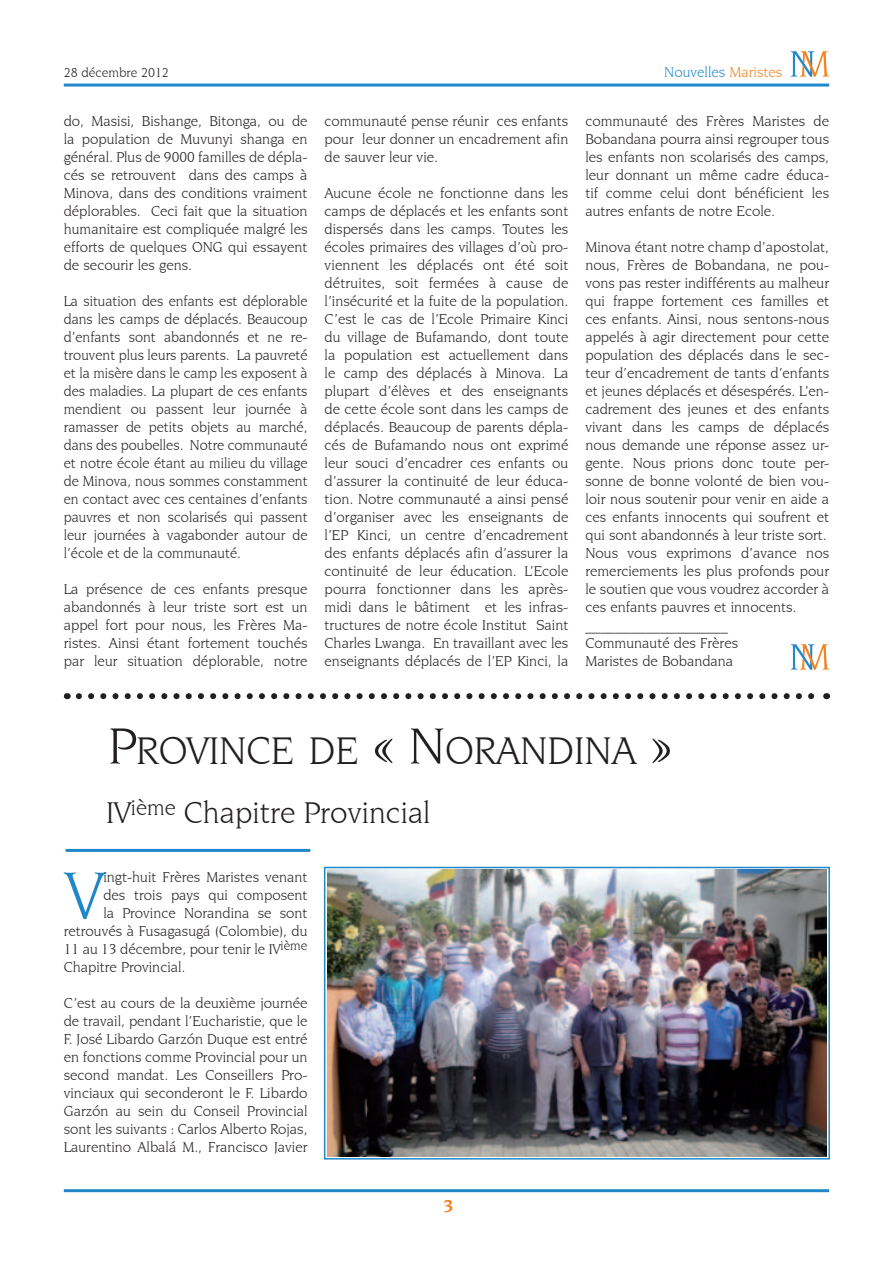
<style>
.page{position:relative;width:893px;height:1263px;background:#fff}
.page>*{position:absolute;margin:0;border:0;box-sizing:border-box;transform-origin:0 0}
.t1{font:70.2px "Novarese IT Cby BT";color:#2088c9}
.t2{font:40.5px "Novarese IT Cby BT";color:#231f20}
.t3{font:31.5px "Novarese IT Cby BT";color:#231f20}
.t4{font:700 18px "Novarese IT Cby BT";color:#f58220}
.t5{font:15px/18px "Novarese IT Cby BT";color:#231f20;text-align:justify}
.t6{font:15px "Novarese IT Cby BT";color:#2088c9}
.t7{font:13.5px "Novarese IT Cby BT";color:#231f20}
.s1{color:#f58220}
.s2{font-size:54px}
</style>
<div class="page">
<hr style="left:64px;top:1189px;width:765px;height:3px;background:#2088c9">
<hr style="left:64px;top:84px;width:765px;height:3px;background:#2088c9">
<svg style="left:791px;top:51px;width:38px;height:26px"></svg>
<svg style="left:791px;top:644px;width:38px;height:26px"></svg>
<svg style="left:79px;top:693px;width:736px;height:6px"></svg>
<hr style="left:66px;top:849px;width:244px;height:3px;background:#2088c9">
<img style="left:327px;top:870px;width:500px;height:286px">
<div style="left:324px;top:867px;width:506px;height:292px;border:2px solid #2088c9"></div>
<p class="t7" style="left:64px;top:64px;width:107px">28 décembre 2012</p>
<p class="t6" style="left:664px;top:63px;width:120px">Nouvelles <span class="s1">Maristes</span></p>
<p class="t5" style="left:64px;top:112px;width:245px">do, Masisi, Bishange, Bitonga, ou de la population de Muvunyi shanga en général. Plus de 9000 familles de dépla&shy;cés se retrouvent dans des camps à Minova, dans des conditions vraiment déplorables. Ceci fait que la situation humanitaire est compliquée malgré les efforts de quelques ONG qui essayent de secourir les gens.</p>
<p class="t5" style="left:64px;top:292px;width:245px">La situation des enfants est déplorable dans les camps de déplacés. Beaucoup d’enfants sont abandonnés et ne re&shy;trouvent plus leurs parents. La pauvreté et la misère dans le camp les exposent à des maladies. La plupart de ces enfants mendient ou passent leur journée à ramasser de petits objets au marché, dans des poubelles. Notre communauté et notre école étant au milieu du village de Minova, nous sommes constamment en contact avec ces centaines d’enfants pauvres et non scolarisés qui passent leur journées à vagabonder autour de l’école et de la communauté.</p>
<p class="t5" style="left:64px;top:580px;width:245px">La présence de ces enfants presque abandonnés à leur triste sort est un appel fort pour nous, les Frères Ma&shy;ristes. Ainsi étant fortement touchés par leur situation déplorable, notre</p>
<p class="t5" style="left:585px;top:112px;width:245px">communauté des Frères Maristes de Bobandana pourra ainsi regrouper tous les enfants non scolarisés des camps, leur donnant un même cadre éduca&shy;tif comme celui dont bénéficient les autres enfants de notre Ecole.</p>
<p class="t5" style="left:585px;top:238px;width:245px;text-align:left">Minova étant notre champ d’apostolat, nous, Frères de Bobandana, ne pou&shy;vons pas rester indifférents au malheur qui frappe fortement ces familles et ces enfants. Ainsi, nous sentons-nous appelés à agir directement pour cette population des déplacés dans le sec&shy;teur d’encadrement de tants d’enfants et jeunes déplacés et désespérés. L’en&shy;cadrement des jeunes et des enfants vivant dans les camps de déplacés nous demande une réponse assez ur&shy;gente. Nous prions donc toute per&shy;sonne de bonne volonté de bien vou&shy;loir nous soutenir pour venir en aide a ces enfants innocents qui soufrent et qui sont abandonnés à leur triste sort.<br>Nous vous exprimons d’avance nos remerciements les plus profonds pour le soutien que vous voudrez accorder à ces enfants pauvres et innocents. ___________________<br>Communauté des Frères<br>Maristes de Bobandana</p>
<p class="t5" style="left:325px;top:112px;width:245px">communauté pense réunir ces enfants pour leur donner un encadrement afin de sauver leur vie.</p>
<p class="t5" style="left:325px;top:184px;width:245px">Aucune école ne fonctionne dans les camps de déplacés et les enfants sont dispersés dans les camps. Toutes les écoles primaires des villages d’où pro&shy;viennent les déplacés ont été soit détruites, soit fermées à cause de l’insécurité et la fuite de la population.<br>C’est le cas de l’Ecole Primaire Kinci du village de Bufamando, dont toute la population est actuellement dans le camp des déplacés à Minova. La plupart d’élèves et des enseignants de cette école sont dans les camps de déplacés. Beaucoup de parents dépla&shy;cés de Bufamando nous ont exprimé leur souci d’encadrer ces enfants ou d’assurer la continuité de leur éduca&shy;tion. Notre communauté a ainsi pensé d’organiser avec les enseignants de l’EP Kinci, un centre d’encadrement des enfants déplacés afin d’assurer la continuité de leur éducation. L’Ecole pourra fonctionner dans les après&shy;midi dans le bâtiment et les infras&shy;tructures de notre école Institut Saint Charles Lwanga. En travaillant avec les enseignants déplacés de l’EP Kinci, la</p>
<h2 class="t2" style="left:108px;top:726px;width:565px"><span class="s2">P</span>ROVINCE DE <span class="s2">« N</span>ORANDINA <span class="s2">»</span></h2>
<h3 class="t3" style="left:106px;top:794px;width:326px">IV<sup>ième</sup> Chapitre Provincial</h3>
<p class="t5" style="left:103px;top:868px;width:206px">ingt-huit Frères Maristes venant</p>
<p class="t5" style="left:103px;top:886px;width:206px">des trois pays qui composent</p>
<p class="t5" style="left:103px;top:904px;width:206px">la Province Norandina se sont</p>
<p class="t5" style="left:64px;top:922px;width:245px">retrouvés à Fusagasugá (Colombie), du</p>
<p class="t5" style="left:64px;top:940px;width:245px">11 au 13 décembre, pour tenir le IV<sup>ième</sup></p>
<p class="t5" style="left:64px;top:958px;width:123px">Chapitre Provincial.</p>
<p class="t5" style="left:64px;top:994px;width:245px">C’est au cours de la deuxième journée de travail, pendant l’Eucharistie, que le F. José Libardo Garzón Duque est entré en fonctions comme Provincial pour un second mandat. Les Conseillers Pro&shy;vinciaux qui seconderont le F. Libardo Garzón au sein du Conseil Provincial sont les suivants : Carlos Alberto Rojas, Laurentino Albalá M., Francisco Javier</p>
<h1 class="t1" style="left:67px;top:853px;width:38px">V</h1>
<p class="t4" style="left:443px;top:1195px;width:12px">3</p>
</div>
